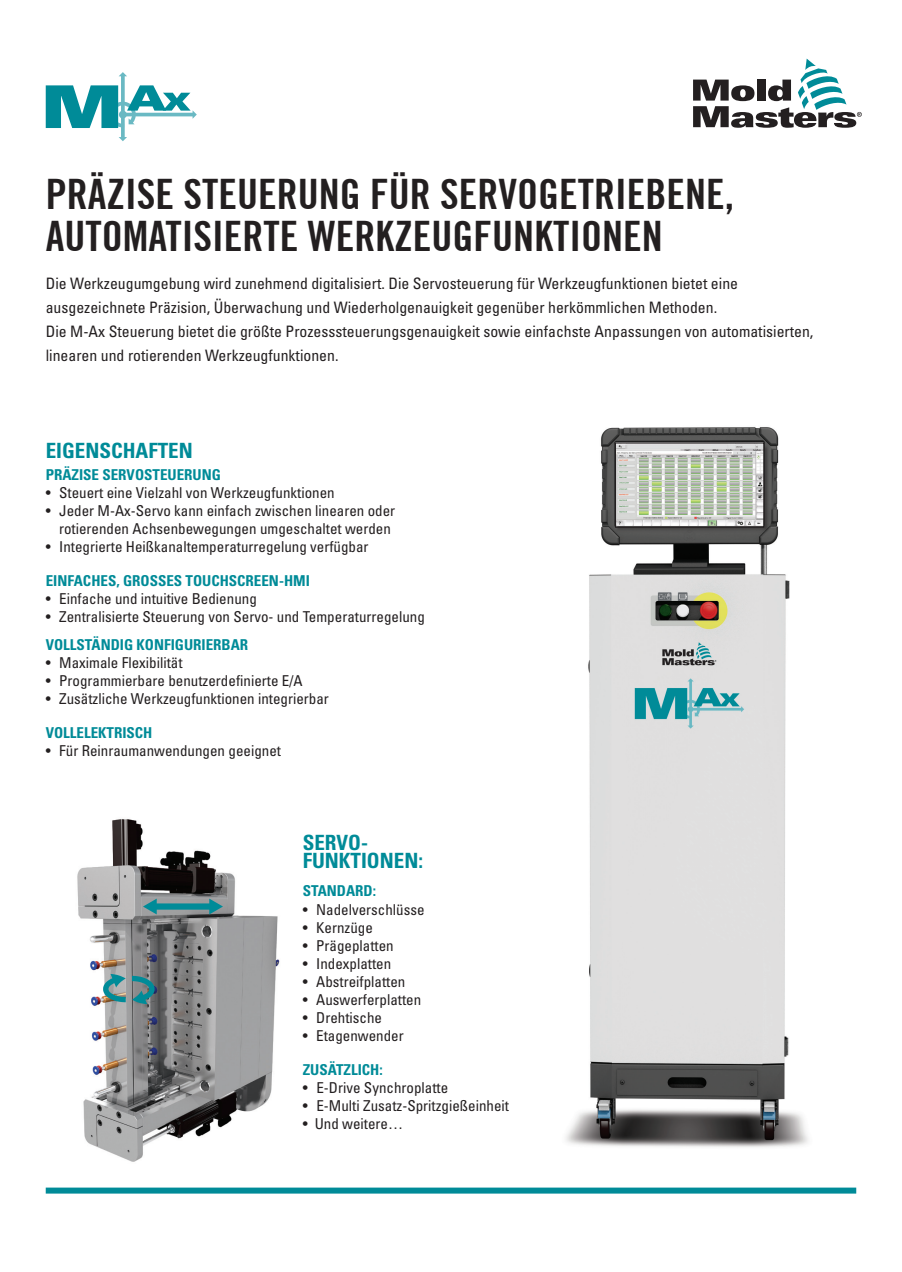
<style>
.page{position:relative;width:902px;height:1272px;background:#fff}
.page>*{position:absolute;margin:0;border:0;box-sizing:border-box;transform-origin:0 0}
.t1{font:700 condensed 42px/42px "Trade Gothic No.20";color:#231f20}
.sub_heads{font:700 condensed 21px/18px "Univers LT Std";color:#008b98}
.green_intro_text{font:condensed 15.75px/24px "Univers LT Std";color:#231f20}
.body_text{font:condensed 15px/18px "Univers LT Std";color:#231f20;text-align:right}
.t2{font:700 condensed 15px "Univers LT Std";color:#008b98}
</style>
<div class="page">
<svg style="left:693px;top:59px;width:168px;height:69px"></svg>
<img style="left:77px;top:819px;width:203px;height:343px">
<svg style="left:143px;top:898px;width:80px;height:16px"></svg>
<svg style="left:132px;top:975px;width:23px;height:29px"></svg>
<svg style="left:103px;top:973px;width:23px;height:29px"></svg>
<div style="left:46px;top:1187px;width:810px;height:6px;background:#008b98"></div>
<img style="left:566px;top:427px;width:242px;height:720px">
<div style="left:615px;top:443px;width:154px;height:89px;background:#231f20;opacity:.5"></div>
<img style="left:617px;top:445px;width:144px;height:80px">
<div style="left:615px;top:443px;width:148px;height:84px;border:1px solid #231f20"></div>
<svg style="left:46px;top:72px;width:151px;height:69px"></svg>
<p class="t1" style="left:46px;top:173px;width:690px">PRÄZISE STEUERUNG FÜR SERVOGETRIEBENE,<br>AUTOMATISIERTE WERKZEUGFUNKTIONEN</p>
<p class="green_intro_text" style="left:46px;top:271px;width:769px">Die Werkzeugumgebung wird zunehmend digitalisiert. Die Servosteuerung für Werkzeugfunktionen bietet eine ausgezeichnete Präzision, Überwachung und Wiederholgenauigkeit gegenüber herkömmlichen Methoden.<br>Die M-Ax Steuerung bietet die größte Prozesssteuerungsgenauigkeit sowie einfachste Anpassungen von automatisierten, linearen und rotierenden Werkzeugfunktionen.</p>
<p class="sub_heads" style="left:46px;top:441px;width:149px">EIGENSCHAFTEN</p>
<p class="t2" style="left:46px;top:465px;width:177px">PRÄZISE SERVOSTEUERUNG</p>
<p class="body_text" style="left:46px;top:483px;width:290px">• Steuert eine Vielzahl von Werkzeugfunktionen</p>
<p class="body_text" style="left:46px;top:501px;width:351px">• Jeder M-Ax-Servo kann einfach zwischen linearen oder rotierenden Achsenbewegungen umgeschaltet werden</p>
<p class="body_text" style="left:46px;top:537px;width:324px">• Integrierte Heißkanaltemperaturregelung verfügbar</p>
<p class="t2" style="left:46px;top:571px;width:265px">EINFACHES, GROSSES TOUCHSCREEN-HMI</p>
<p class="body_text" style="left:46px;top:589px;width:212px">• Einfache und intuitive Bedienung</p>
<p class="body_text" style="left:46px;top:607px;width:380px">• Zentralisierte Steuerung von Servo- und Temperaturregelung</p>
<p class="t2" style="left:46px;top:635px;width:204px">VOLLSTÄNDIG KONFIGURIERBAR</p>
<p class="body_text" style="left:46px;top:653px;width:138px">• Maximale Flexibilität</p>
<p class="body_text" style="left:46px;top:671px;width:258px">• Programmierbare benutzerdefinierte E/A</p>
<p class="body_text" style="left:46px;top:689px;width:285px">• Zusätzliche Werkzeugfunktionen integrierbar</p>
<p class="t2" style="left:46px;top:723px;width:108px">VOLLELEKTRISCH</p>
<p class="body_text" style="left:46px;top:741px;width:237px">• Für Reinraumanwendungen geeignet</p>
<p class="sub_heads" style="left:303px;top:833px;width:122px">SERVO-<br>FUNKTIONEN:</p>
<p class="t2" style="left:303px;top:881px;width:75px">STANDARD:</p>
<p class="body_text" style="left:303px;top:899px;width:123px">• Nadelverschlüsse</p>
<p class="body_text" style="left:303px;top:917px;width:72px">• Kernzüge</p>
<p class="body_text" style="left:303px;top:935px;width:93px">• Prägeplatten</p>
<p class="body_text" style="left:303px;top:953px;width:90px">• Indexplatten</p>
<p class="body_text" style="left:303px;top:971px;width:104px">• Abstreifplatten</p>
<p class="body_text" style="left:303px;top:989px;width:120px">• Auswerferplatten</p>
<p class="body_text" style="left:303px;top:1007px;width:81px">• Drehtische</p>
<p class="body_text" style="left:303px;top:1025px;width:102px">• Etagenwender</p>
<p class="t2" style="left:303px;top:1060px;width:81px">ZUSÄTZLICH:</p>
<p class="body_text" style="left:303px;top:1078px;width:6px">•</p>
<p class="body_text" style="left:303px;top:1096px;width:6px">•</p>
<p class="body_text" style="left:303px;top:1114px;width:102px">• Und weitere…</p>
<p class="body_text" style="left:316px;top:1078px;width:133px">E-Drive Synchroplatte</p>
<p class="body_text" style="left:316px;top:1096px;width:194px">E-Multi Zusatz-Spritzgießeinheit</p>
</div>
